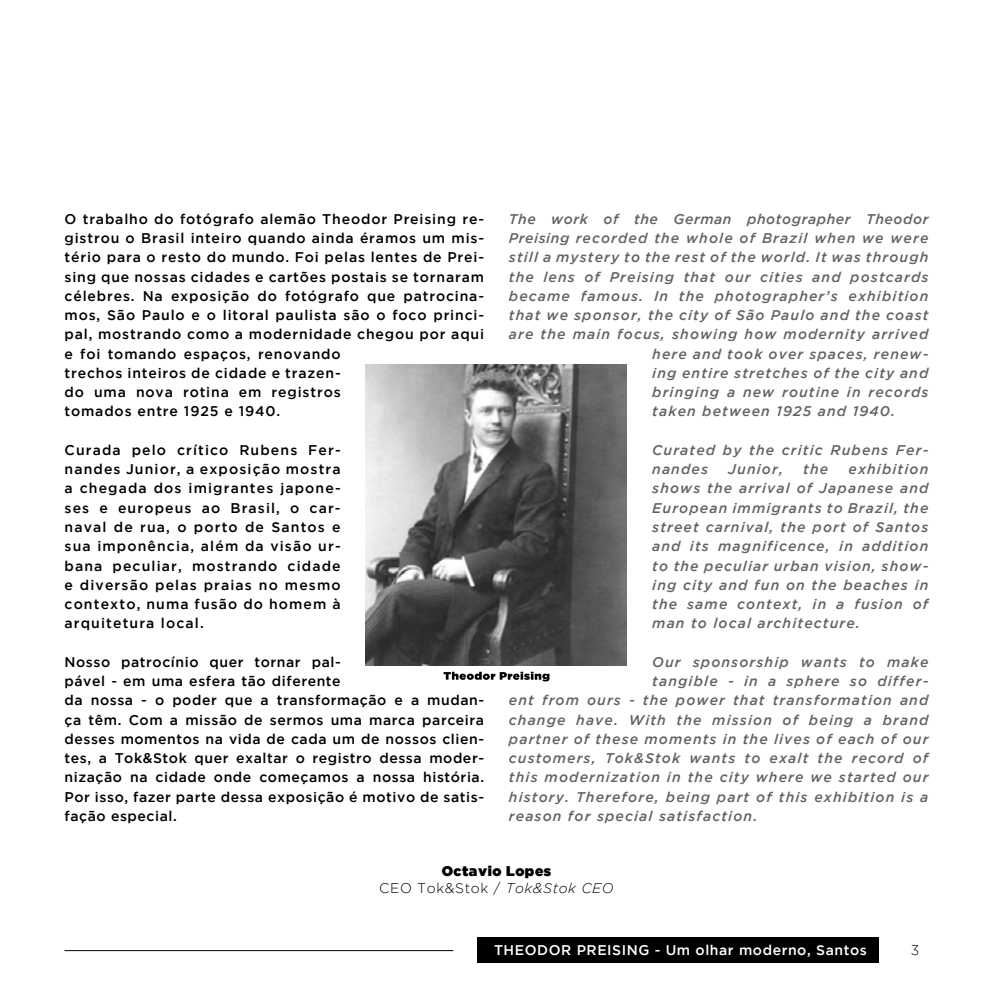
<style>
.page{position:relative;width:993px;height:993px;background:#fff}
.page>*{position:absolute;margin:0;border:0;box-sizing:border-box;transform-origin:0 0}
.t1{font:italic 500 14px/19.2px "Gotham";letter-spacing:.08em;color:#646363}
.t2{font:500 14px/19.2px "Gotham";letter-spacing:.06em;color:#000}
.t3{font:500 14px/19.2px "Gotham";letter-spacing:.04em;color:#000}
.t4{font:500 14px "Gotham";letter-spacing:.04em;color:#fff}
.t5{font:italic 500 14px "Gotham";letter-spacing:.04em;color:#646363}
.t6{font:300 14px "Gotham";letter-spacing:.04em;color:#000}
.t7{font:14px "Gotham Ultra";letter-spacing:.04em;color:#000}
.s1{font-style:italic}
</style>
<div class="page">
<hr style="left:64px;top:949px;width:389px;height:1px;background:#000">
<div style="left:477px;top:937px;width:402px;height:25px;background:#000"></div>
<img style="left:365px;top:365px;width:261px;height:300px">
<svg style="left:443px;top:671px;width:106px;height:10px"></svg>
<p class="t2" style="left:64px;top:209px;width:421px">O trabalho do fotógrafo alemão Theodor Preising re&shy;gistrou o Brasil inteiro quando ainda éramos um mis&shy;tério para o resto do mundo. Foi pelas lentes de Prei&shy;sing que nossas cidades e cartões postais se tornaram célebres. Na exposição do fotógrafo que patrocina&shy;mos, São Paulo e o litoral paulista são o foco princi&shy;pal, mostrando como a modernidade chegou por aqui e foi tomando espaços, renovando<br>trechos inteiros de cidade e trazen-<br>do uma nova rotina em registros<br>tomados entre 1925 e 1940.</p>
<p class="t2" style="left:64px;top:440px;width:277px;text-align:justify">Curada pelo crítico Rubens Fer&shy;nandes Junior, a exposição mostra a chegada dos imigrantes japone&shy;ses e europeus ao Brasil, o car&shy;naval de rua, o porto de Santos e sua imponência, além da visão ur&shy;bana peculiar, mostrando cidade e diversão pelas praias no mesmo contexto, numa fusão do homem à arquitetura local.</p>
<p class="t3" style="left:64px;top:651px;width:421px">Nosso patrocínio quer tornar pal-<br>pável - em uma esfera tão diferente<br>da nossa - o poder que a transformação e a mudan&shy;ça têm. Com a missão de sermos uma marca parceira desses momentos na vida de cada um de nossos clien&shy;tes, a Tok&amp;Stok quer exaltar o registro dessa moder&shy;nização na cidade onde começamos a nossa história.<br>Por isso, fazer parte dessa exposição é motivo de satis&shy;fação especial.</p>
<p class="t5" style="left:508px;top:211px;width:421px">The work of the German photographer Theodor</p>
<p class="t1" style="left:508px;top:228px;width:421px">Preising recorded the whole of Brazil when we were</p>
<p class="t1" style="left:508px;top:247px;width:421px">still a mystery to the rest of the world. It was through</p>
<p class="t1" style="left:508px;top:267px;width:421px">the lens of Preising that our cities and postcards</p>
<p class="t1" style="left:508px;top:286px;width:421px">became famous. In the photographer’s exhibition</p>
<p class="t1" style="left:508px;top:305px;width:421px">that we sponsor, the city of São Paulo and the coast</p>
<p class="t1" style="left:508px;top:324px;width:421px">are the main focus, showing how modernity arrived</p>
<p class="t1" style="left:652px;top:344px;width:277px">here and took over spaces, renew-</p>
<p class="t1" style="left:652px;top:363px;width:277px">ing entire stretches of the city and</p>
<p class="t1" style="left:652px;top:382px;width:277px">bringing a new routine in records</p>
<p class="t1" style="left:652px;top:401px;width:244px">taken between 1925 and 1940.</p>
<p class="t1" style="left:652px;top:440px;width:277px">Curated by the critic Rubens Fer&shy;nandes</p>
<p class="t1" style="left:652px;top:459px;width:277px;text-align:justify;text-indent:196px">exhibition shows the arrival of Japanese and European immigrants to Brazil, the street carnival, the port of Santos and its magnificence, in addition to the peculiar urban vision, show&shy;ing city and fun on the beaches in the same context, in a fusion of man to local architecture.</p>
<p class="t1" style="left:652px;top:652px;width:277px">Our sponsorship wants to make</p>
<p class="t1" style="left:652px;top:671px;width:277px">tangible - in a sphere so differ-</p>
<p class="t1" style="left:508px;top:690px;width:421px">ent from ours - the power that transformation and</p>
<p class="t1" style="left:508px;top:709px;width:421px">change have. With the mission of being a brand</p>
<p class="t1" style="left:508px;top:729px;width:421px">partner of these moments in the lives of each of our</p>
<p class="t1" style="left:508px;top:748px;width:421px">customers, Tok&amp;Stok wants to exalt the record of</p>
<p class="t1" style="left:508px;top:767px;width:421px">this modernization in the city where we started our</p>
<p class="t1" style="left:508px;top:786px;width:421px">history. Therefore, being part of this exhibition is a</p>
<p class="t1" style="left:508px;top:806px;width:250px">reason for special satisfaction.</p>
<p class="t1" style="left:728px;top:459px;width:56px">Junior,</p>
<p class="t1" style="left:803px;top:459px;width:27px">the</p>
<p class="t7" style="left:441px;top:862px;width:111px">Octavio Lopes</p>
<p class="t6" style="left:379px;top:880px;width:236px">CEO Tok&amp;Stok / <span class="s1">Tok&amp;Stok CEO</span></p>
<p class="t4" style="left:494px;top:941px;width:374px">THEODOR PREISING - Um olhar moderno, Santos</p>
<p class="t6" style="left:910px;top:942px;width:10px">3</p>
</div>
